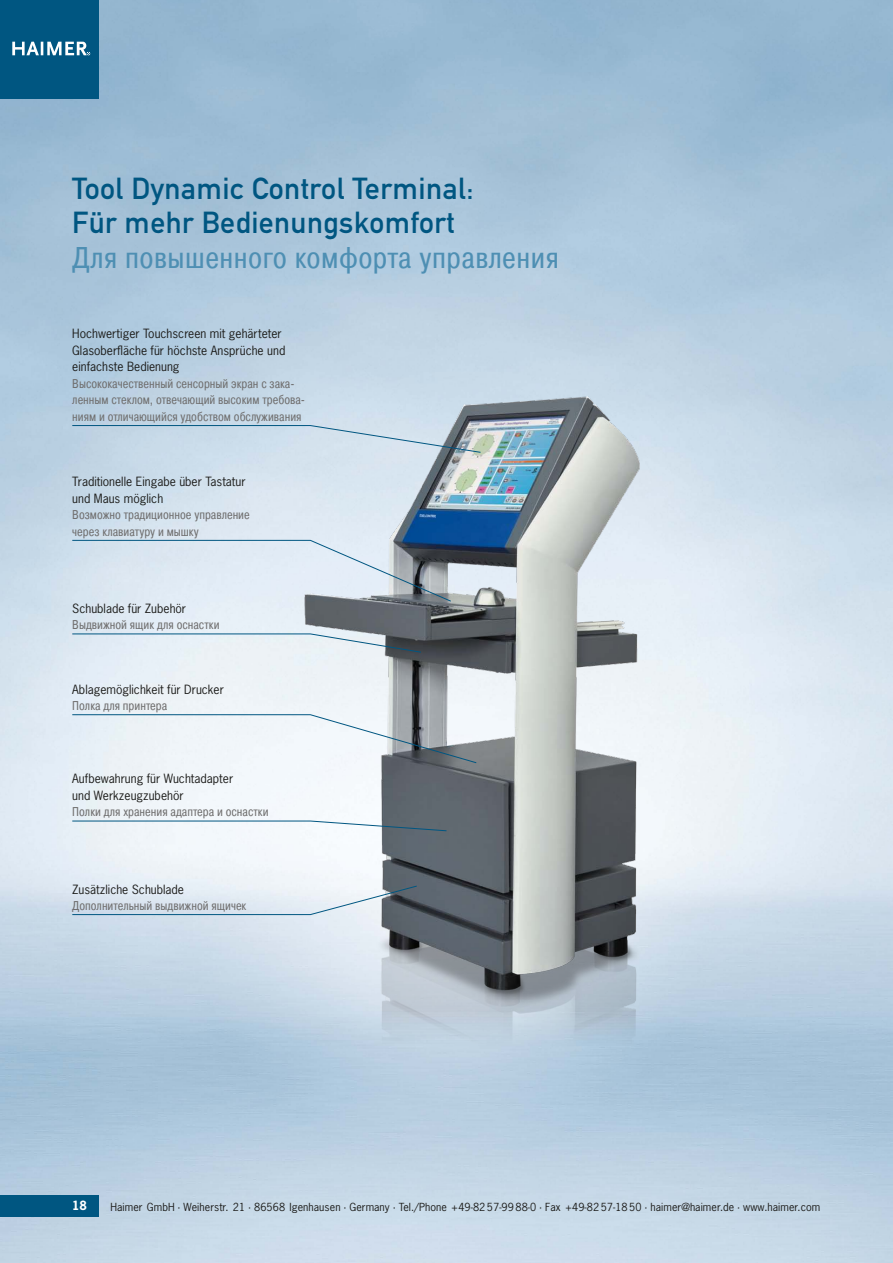
<style>
.page{position:relative;width:893px;height:1263px;background:#fff}
.page>*{position:absolute;margin:0;border:0;box-sizing:border-box;transform-origin:0 0}
.t1{font:30px/34.5px "DIN Mittelschrift";letter-spacing:.015em;color:#005681}
.t2{font:30px "Pragmatica Cond C";letter-spacing:.015em;color:#4e8fb3}
.t3{font:12.75px/16.5px "Pragmatica Cond C";color:#706f6f;scale:.95 1}
.t4{font:12px/16.5px "News Gothic";color:#1d1d1b}
.t5{font:700 12px "News Gothic";color:#fff}
.t6{font:10.5px "News Gothic";letter-spacing:.01em;color:#1d1d1b}
</style>
<div class="page">
<img style="left:0;top:0;width:893px;height:1263px">
<div style="left:0;top:0;width:99px;height:99px;background:#005681"></div>
<svg style="left:12px;top:42px;width:78px;height:13px"></svg>
<div style="left:0;top:1195px;width:99px;height:21px;background:#005681"></div>
<img style="left:263px;top:369px;width:478px;height:748px">
<svg style="left:72px;top:425px;width:409px;height:28px;background:#c0d2e0"></svg>
<svg style="left:72px;top:540px;width:379px;height:62px;background:#c9d4df"></svg>
<svg style="left:72px;top:714px;width:405px;height:49px"></svg>
<svg style="left:72px;top:820px;width:375px;height:11px"></svg>
<svg style="left:72px;top:885px;width:345px;height:30px;background:#cdd8e1"></svg>
<svg style="left:72px;top:633px;width:350px;height:20px;background:#cbd7de"></svg>
<h1 class="t1" style="left:72px;top:171px;width:403px">Tool Dynamic Control Terminal:<br>Für mehr Bedienungskomfort</h1>
<h1 class="t2" style="left:72px;top:241px;width:488px">Для повышенного комфорта управления</h1>
<p class="t4" style="left:72px;top:326px;width:215px">Hochwertiger Touchscreen mit gehärteter<br>Glasoberfläche für höchste Ansprüche und einfachste Bedienung</p>
<p class="t3" style="left:72px;top:375px;width:247px">Высококачественный сенсорный экран с зака&shy;ленным стеклом, отвечающий высоким требова&shy;ниям и отличающийся удобством обслуживания</p>
<p class="t4" style="left:72px;top:473px;width:175px">Traditionelle Eingabe über Tastatur und Maus möglich</p>
<p class="t3" style="left:72px;top:507px;width:188px">Возможно традиционное управление через клавиатуру и мышку</p>
<p class="t4" style="left:72px;top:600px;width:115px">Schublade für Zubehör</p>
<p class="t3" style="left:72px;top:617px;width:156px">Выдвижной ящик для оснастки</p>
<p class="t4" style="left:72px;top:681px;width:153px">Ablagemöglichkeit für Drucker</p>
<p class="t3" style="left:72px;top:697px;width:101px">Полка для принтера</p>
<p class="t4" style="left:72px;top:771px;width:162px">Aufbewahrung für Wuchtadapter und Werkzeugzubehör</p>
<p class="t3" style="left:72px;top:804px;width:208px">Полки для хранения адаптера и оснастки</p>
<p class="t4" style="left:72px;top:881px;width:113px">Zusätzliche Schublade</p>
<p class="t3" style="left:72px;top:897px;width:185px">Дополнительный выдвижной ящичек</p>
<p class="t5" style="left:72px;top:1198px;width:16px">18</p>
<p class="t6" style="left:111px;top:1200px;width:711px">Haimer GmbH · Weiherstr. 21 · 86568 Igenhausen · Germany · Tel./Phone +49-8257-9988-0 · Fax +49-8257-1850 · haimer@haimer.de · www.haimer.com</p>
</div>
